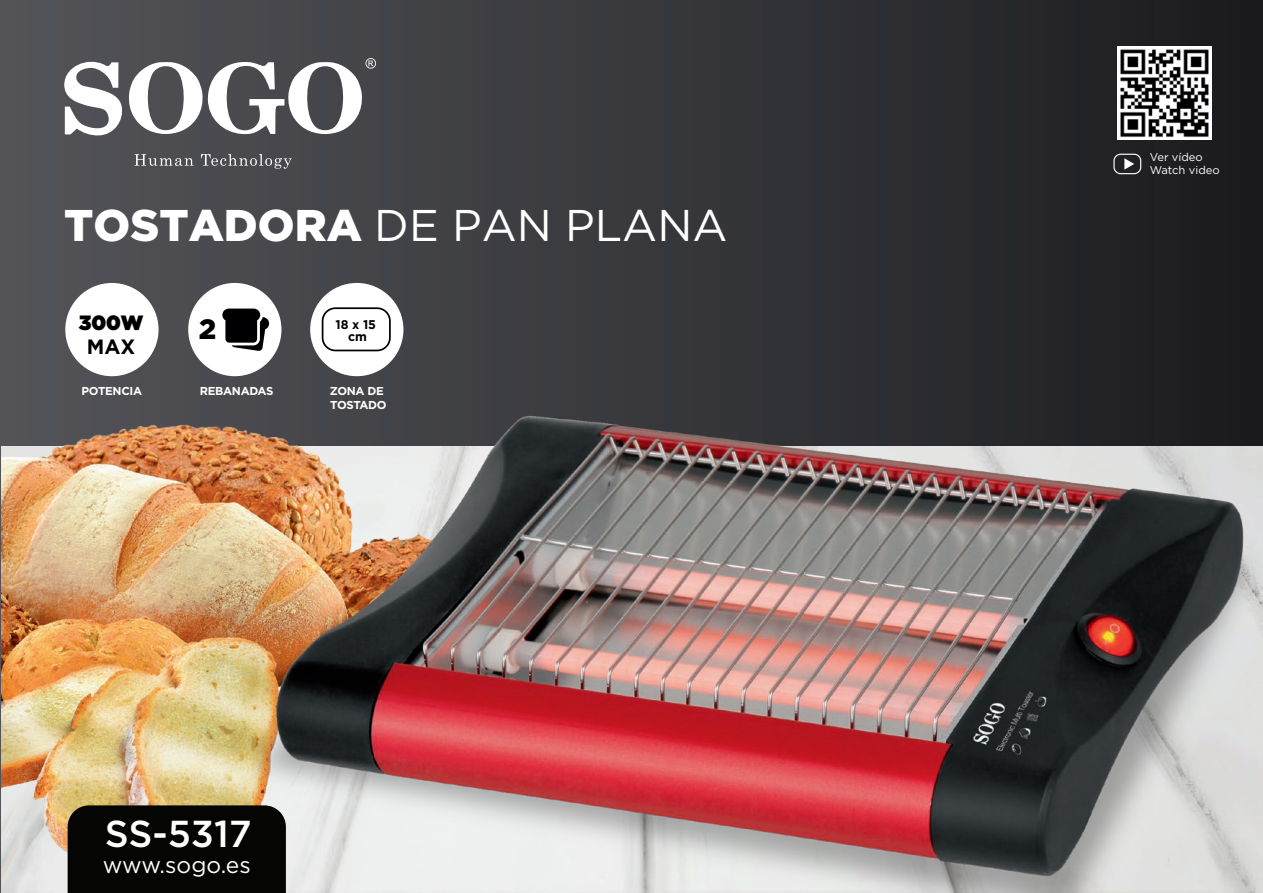
<style>
.page{position:relative;width:1263px;height:893px;background:#fff}
.page>*{position:absolute;margin:0;border:0;box-sizing:border-box;transform-origin:0 0}
.t1{font:44.4px "Gotham";color:#fff}
.t2{font:500 37.5px "Gotham";color:#fff}
.t3{font:900 27.9px "Gotham";color:#000002}
.t4{font:22.8px "Gotham";color:#fff}
.t5{font:900 20.7px "Gotham";color:#000002}
.t6{font:700 20.7px "Gotham";color:#000002}
.t7{font:700 12.6px/11.6px "Gotham";color:#000002;text-align:center}
.t8{font:700 11.55px/13.8px "Gotham";letter-spacing:-.025em;color:#fff}
.t9{font:11.25px/13.5px "Gotham";color:#fff}
.s1{font-weight:900}
</style>
<div class="page">
<div style="left:0;top:0;width:1263px;height:893px;background:linear-gradient(to right,#54555a,#1b1b1f)"></div>
<svg style="left:1113px;top:154px;width:28px;height:20px"></svg>
<img style="left:1px;top:351px;width:1262px;height:542px">
<div style="left:65px;top:283px;width:94px;height:93px;background:#fff;border-radius:50%"></div>
<div style="left:310px;top:283px;width:93px;height:93px;background:#fff;border-radius:50%"></div>
<div style="left:188px;top:283px;width:93px;height:93px;background:#fff;border-radius:50%"></div>
<div style="left:322px;top:307px;width:69px;height:44px;border:2px solid #000002;border-radius:13px"></div>
<svg style="left:222px;top:309px;width:47px;height:42px"></svg>
<svg style="left:134px;top:154px;width:158px;height:15px;background:#68686c"></svg>
<svg style="left:63px;top:57px;width:313px;height:79px"></svg>
<div style="left:68px;top:805px;width:218px;height:88px;background:#050504"></div>
<img style="left:1118px;top:46px;width:93px;height:94px">
<h1 class="t1" style="left:64px;top:197px;width:665px"><span class="s1">TOSTADORA</span> DE PAN PLANA</h1>
<h3 class="t5" style="left:79px;top:307px;width:66px">300W</h3>
<h3 class="t6" style="left:87px;top:333px;width:50px">MAX</h3>
<h3 class="t3" style="left:199px;top:310px;width:19px">2</h3>
<p class="t7" style="left:335px;top:319px;width:42px">18 x 15 cm</p>
<p class="t8" style="left:82px;top:384px;width:62px">POTENCIA</p>
<p class="t8" style="left:200px;top:384px;width:75px">REBANADAS</p>
<p class="t8" style="left:330px;top:384px;width:58px">ZONA DE<br>TOSTADO</p>
<h2 class="t2" style="left:105px;top:809px;width:148px">SS-5317</h2>
<h3 class="t4" style="left:103px;top:850px;width:150px">www.sogo.es</h3>
<p class="t9" style="left:1150px;top:150px;width:72px">Ver vídeo<br>Watch video</p>
</div>
